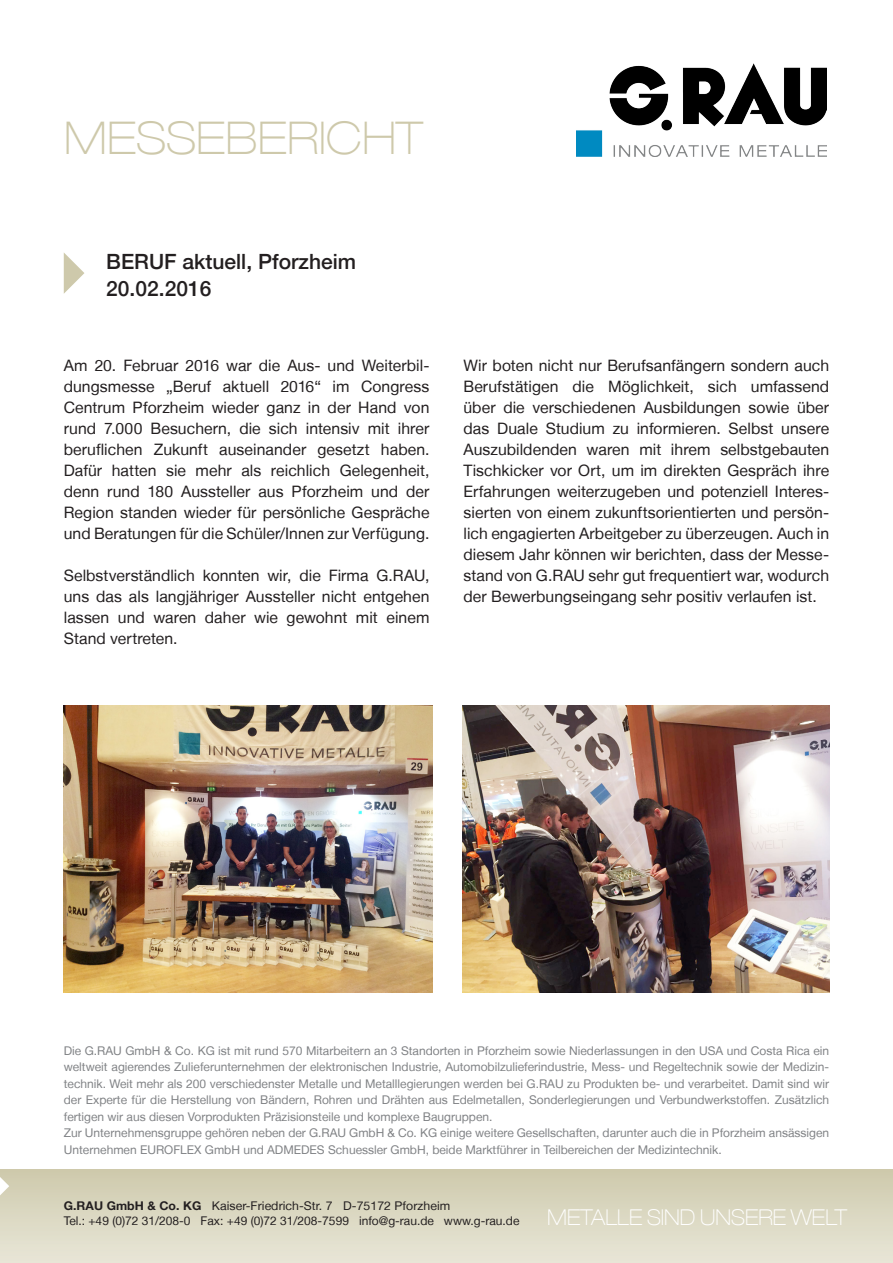
<style>
.page{position:relative;width:893px;height:1263px;background:#fff}
.page>*{position:absolute;margin:0;border:0;box-sizing:border-box;transform-origin:0 0}
.t1{font:100 expanded 45px "Helvetica Neue LT";color:#cec9ab}
.t2{font:100 expanded 21.75px "Helvetica Neue LT";color:#fff;scale:.95 1}
.t3{font:500 21px "Helvetica Neue LT";color:#231f20}
.t4{font:15.75px/21px "Helvetica Neue LT";letter-spacing:.005em;color:#231f20;text-align:justify}
.t5{font:12px/16.5px "Helvetica Neue LT";color:#808285;text-align:justify}
.t6{font:12px "Helvetica Neue LT";color:#231f20}
.s1{font-weight:700}
</style>
<div class="page">
<img style="left:577px;top:64px;width:250px;height:92px">
<div style="left:0;top:1169px;width:893px;height:94px;background:linear-gradient(to bottom,#cecaac,#e8e6d7)"></div>
<svg style="left:0;top:1177px;width:9px;height:18px"></svg>
<svg style="left:64px;top:253px;width:20px;height:41px"></svg>
<img style="left:64px;top:706px;width:368px;height:286px">
<img style="left:462px;top:706px;width:367px;height:287px">
<p class="t1" style="left:64px;top:111px;width:361px">MESSEBERICHT</p>
<p class="t3" style="left:106px;top:249px;width:251px">BERUF aktuell, Pforzheim</p>
<p class="t3" style="left:106px;top:276px;width:107px">20.02.2016</p>
<p class="t4" style="left:64px;top:355px;width:367px">Am 20. Februar 2016 war die Aus- und Weiterbil&shy;dungsmesse „Beruf aktuell 2016“ im Congress Centrum Pforzheim wieder ganz in der Hand von rund 7.000 Besuchern, die sich intensiv mit ihrer beruflichen Zukunft auseinander gesetzt haben.<br>Dafür hatten sie mehr als reichlich Gelegenheit, denn rund 180 Aussteller aus Pforzheim und der Region standen wieder für persönliche Gespräche und Beratungen für die Schüler/Innen zur Verfügung.</p>
<p class="t4" style="left:64px;top:565px;width:367px">Selbstverständlich konnten wir, die Firma G.RAU, uns das als langjähriger Aussteller nicht entgehen lassen und waren daher wie gewohnt mit einem Stand vertreten.</p>
<p class="t4" style="left:463px;top:355px;width:367px">Wir boten nicht nur Berufsanfängern sondern auch Berufstätigen die Möglichkeit, sich umfassend über die verschiedenen Ausbildungen sowie über das Duale Studium zu informieren. Selbst unsere Auszubildenden waren mit ihrem selbstgebauten Tischkicker vor Ort, um im direkten Gespräch ihre Erfahrungen weiterzugeben und potenziell Interes&shy;sierten von einem zukunftsorientierten und persön&shy;lich engagierten Arbeitgeber zu überzeugen. Auch in diesem Jahr können wir berichten, dass der Messe&shy;stand von G.RAU sehr gut frequentiert war, wodurch der Bewerbungseingang sehr positiv verlaufen ist.</p>
<p class="t5" style="left:64px;top:1042px;width:767px">Die G.RAU GmbH &amp; Co. KG ist mit rund 570 Mitarbeitern an 3 Standorten in Pforzheim sowie Niederlassungen in den USA und Costa Rica ein weltweit agierendes Zulieferunternehmen der elektronischen Industrie, Automobilzulieferindustrie, Mess- und Regeltechnik sowie der Medizin&shy;technik. Weit mehr als 200 verschiedenster Metalle und Metalllegierungen werden bei G.RAU zu Produkten be- und verarbeitet. Damit sind wir der Experte für die Herstellung von Bändern, Rohren und Drähten aus Edelmetallen, Sonderlegierungen und Verbundwerkstoffen. Zusätzlich fertigen wir aus diesen Vorprodukten Präzisionsteile und komplexe Baugruppen.</p>
<p class="t5" style="left:64px;top:1125px;width:767px">Zur Unternehmensgruppe gehören neben der G.RAU GmbH &amp; Co. KG einige weitere Gesellschaften, darunter auch die in Pforzheim ansässigen<br>Unternehmen EUROFLEX GmbH und ADMEDES Schuessler GmbH, beide Marktführer in Teilbereichen der Medizintechnik.</p>
<p class="t6" style="left:64px;top:1198px;width:388px"><span class="s1">G.RAU GmbH &amp; Co. KG</span> Kaiser-Friedrich-Str. 7 D-75172 Pforzheim</p>
<p class="t6" style="left:64px;top:1213px;width:457px">Tel.: +49 (0)72 31/208-0 Fax: +49 (0)72 31/208-7599 info@g-rau.de www.g-rau.de</p>
<p class="t2" style="left:547px;top:1204px;width:317px">METALLE SIND UNSERE WELT</p>
</div>
